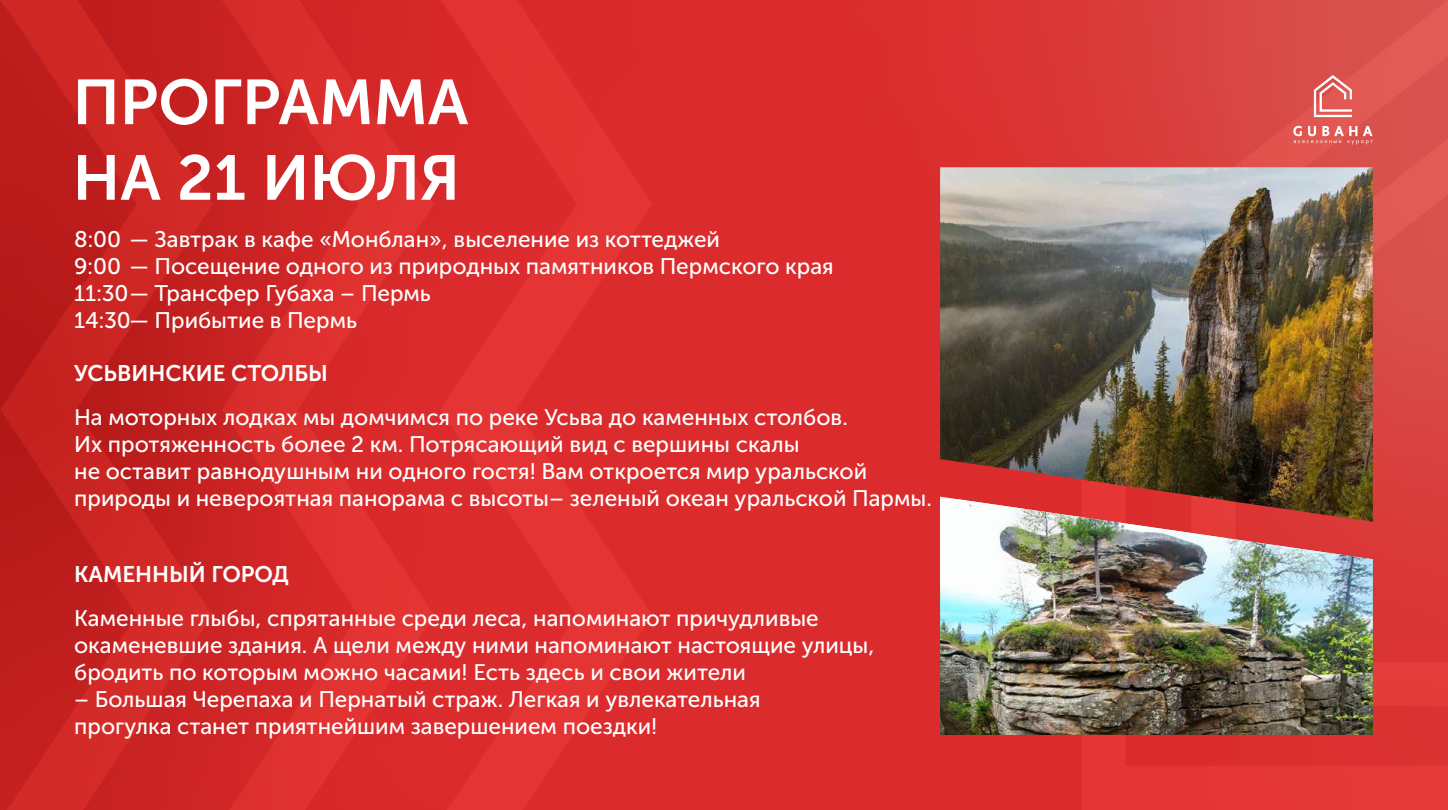
<style>
.page{position:relative;width:1448px;height:810px;background:#db2b2c}
.page>*{position:absolute;margin:0;border:0;box-sizing:border-box;transform-origin:0 0}
.t1{font:63px/75.6px "Museo Sans Cyrl 700";color:#fff}
.t2{font:22.5px/27px "Museo Sans Cyrl 500";color:#fff}
.t3{font:22.5px "Museo Sans Cyrl 700";color:#fff}
</style>
<div class="page">
<svg style="left:0;top:0;width:213px;height:810px;fill:#c52020"></svg>
<svg style="left:222px;top:0;width:113px;height:810px"></svg>
<svg style="left:1081px;top:0;width:367px;height:810px"></svg>
<svg style="left:1293px;top:126px;width:79px;height:19px;background:#e67c78"></svg>
<svg style="left:1313px;top:75px;width:39px;height:42px;background:#e78480"></svg>
<img style="left:940px;top:522px;width:432px;height:213px">
<img style="left:940px;top:167px;width:432px;height:355px">
<h1 class="t1" style="left:73px;top:65px;width:397px">ПРОГРАММА<br>НА 21 ИЮЛЯ</h1>
<p class="t2" style="left:74px;top:226px;width:761px">8:00 — Завтрак в кафе «Монблан», выселение из коттеджей<br>9:00 — Посещение одного из природных памятников Пермского края 11:30— Трансфер Губаха – Пермь<br>14:30— Прибытие в Пермь</p>
<p class="t3" style="left:74px;top:360px;width:255px">УСЬВИНСКИЕ СТОЛБЫ</p>
<p class="t2" style="left:74px;top:403px;width:859px">На моторных лодках мы домчимся по реке Усьва до каменных столбов.<br>Их протяженность более 2 км. Потрясающий вид с вершины скалы<br>не оставит равнодушным ни одного гостя! Вам откроется мир уральской природы и невероятная панорама с высоты– зеленый океан уральской Пармы.</p>
<p class="t3" style="left:74px;top:562px;width:217px">КАМЕННЫЙ ГОРОД</p>
<p class="t2" style="left:74px;top:605px;width:802px">Каменные глыбы, спрятанные среди леса, напоминают причудливые окаменевшие здания. А щели между ними напоминают настоящие улицы, бродить по которым можно часами! Есть здесь и свои жители</p>
<p class="t2" style="left:74px;top:686px;width:688px">– Большая Черепаха и Пернатый страж. Легкая и увлекательная прогулка станет приятнейшим завершением поездки!</p>
</div>
